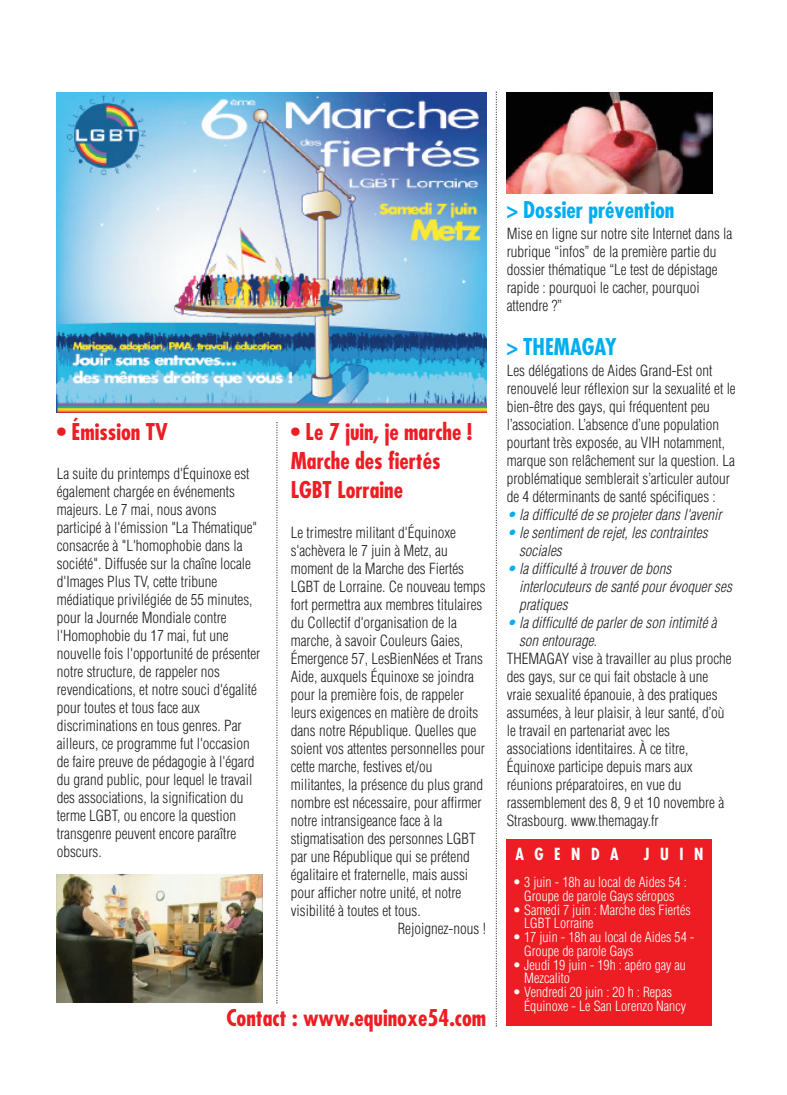
<style>
.page{position:relative;width:787px;height:1095px;background:#fff}
.page>*{position:absolute;margin:0;border:0;box-sizing:border-box;transform-origin:0 0}
.t1{font:700 condensed 22.5px/29.1px "Futura";color:#ee1d23}
.t2{font:700 condensed 22.5px "Futura";color:#00aeef}
.t3{font:700 condensed 16.25px "Futura";letter-spacing:.65em;color:#fff}
.t4{font:300 condensed 15px/18px "Helvetica";color:#231f20}
.t5{font:italic 300 condensed 15px/18px "Helvetica";color:#231f20}
.t6{font:300 condensed 13.75px/13.8px "Helvetica";color:#fff}
.s1{color:#00aeef}
</style>
<div class="page">
<img style="left:57px;top:874px;width:205px;height:129px">
<img style="left:57px;top:92px;width:429px;height:320px">
<img style="left:506px;top:92px;width:206px;height:102px">
<svg style="left:276px;top:422px;width:1px;height:581px"></svg>
<svg style="left:495px;top:92px;width:2px;height:934px"></svg>
<div style="left:506px;top:840px;width:206px;height:186px;background:#ee1d23"></div>
<h1 class="t1" style="left:57px;top:419px;width:113px">• Émission TV</h1>
<p class="t4" style="left:57px;top:465px;width:205px">La suite du printemps d'Équinoxe est également chargée en événements majeurs. Le 7 mai, nous avons participé à l'émission "La Thématique" consacrée à "L'homophobie dans la société". Diffusée sur la chaîne locale d'Images Plus TV, cette tribune médiatique privilégiée de 55 minutes, pour la Journée Mondiale contre l'Homophobie du 17 mai, fut une nouvelle fois l'opportunité de présenter notre structure, de rappeler nos revendications, et notre souci d'égalité pour toutes et tous face aux discriminations en tous genres. Par ailleurs, ce programme fut l'occasion de faire preuve de pédagogie à l'égard du grand public, pour lequel le travail des associations, la signification du terme LGBT, ou encore la question transgenre peuvent encore paraître obscurs.</p>
<h1 class="t1" style="left:291px;top:419px;width:183px">• Le 7 juin, je marche !<br>Marche des fiertés<br>LGBT Lorraine</h1>
<p class="t4" style="left:291px;top:523px;width:167px">Le trimestre militant d'Équinoxe</p>
<p class="t4" style="left:291px;top:541px;width:159px">s'achèvera le 7 juin à Metz, au</p>
<p class="t4" style="left:291px;top:559px;width:175px">moment de la Marche des Fiertés</p>
<p class="t4" style="left:291px;top:577px;width:196px">LGBT de Lorraine. Ce nouveau temps</p>
<p class="t4" style="left:291px;top:595px;width:193px">fort permettra aux membres titulaires</p>
<p class="t4" style="left:291px;top:613px;width:168px">du Collectif d'organisation de la</p>
<p class="t4" style="left:291px;top:631px;width:174px">marche, à savoir Couleurs Gaies,</p>
<p class="t4" style="left:291px;top:649px;width:194px">Émergence 57, LesBienNées et Trans</p>
<p class="t4" style="left:291px;top:667px;width:185px">Aide, auxquels Équinoxe se joindra</p>
<p class="t4" style="left:291px;top:685px;width:175px">pour la première fois, de rappeler</p>
<p class="t4" style="left:291px;top:703px;width:189px">leurs exigences en matière de droits</p>
<p class="t4" style="left:291px;top:721px;width:187px">dans notre République. Quelles que</p>
<p class="t4" style="left:291px;top:739px;width:196px">soient vos attentes personnelles pour</p>
<p class="t4" style="left:291px;top:757px;width:143px">cette marche, festives et/ou</p>
<p class="t4" style="left:291px;top:775px;width:194px">militantes, la présence du plus grand</p>
<p class="t4" style="left:291px;top:793px;width:192px">nombre est nécessaire, pour affirmer</p>
<p class="t4" style="left:291px;top:811px;width:153px">notre intransigeance face à la</p>
<p class="t4" style="left:291px;top:829px;width:186px">stigmatisation des personnes LGBT</p>
<p class="t4" style="left:291px;top:847px;width:181px">par une République qui se prétend</p>
<p class="t4" style="left:291px;top:865px;width:179px">égalitaire et fraternelle, mais aussi</p>
<p class="t4" style="left:291px;top:883px;width:172px">pour afficher notre unité, et notre</p>
<p class="t4" style="left:291px;top:901px;width:131px">visibilité à toutes et tous.</p>
<p class="t4" style="left:398px;top:919px;width:90px">Rejoignez-nous !</p>
<h1 class="t1" style="left:226px;top:1005px;width:261px">Contact : www.equinoxe54.com</h1>
<h1 class="t2" style="left:506px;top:199px;width:169px">&gt; Dossier prévention</h1>
<p class="t4" style="left:506px;top:225px;width:227px">Mise en ligne sur notre site Internet dans la rubrique “infos” de la première partie du dossier thématique “Le test de dépistage rapide : pourquoi le cacher, pourquoi attendre ?”</p>
<h1 class="t2" style="left:506px;top:336px;width:112px">&gt; THEMAGAY</h1>
<p class="t4" style="left:506px;top:362px;width:231px">Les délégations de Aides Grand-Est ont renouvelé leur réflexion sur la sexualité et le bien-être des gays, qui fréquentent peu l’association. L’absence d’une population pourtant très exposée, au VIH notamment, marque son relâchement sur la question. La problématique semblerait s’articuler autour de 4 déterminants de santé spécifiques :</p>
<p class="t5" style="left:506px;top:506px;width:216px"><span class="s1">•</span> la difficulté de se projeter dans l'avenir</p>
<p class="t5" style="left:519px;top:524px;width:190px;text-indent:-12px"><span class="s1">•</span> le sentiment de rejet, les contraintes sociales</p>
<p class="t5" style="left:519px;top:560px;width:214px;text-indent:-12px"><span class="s1">•</span> la difficulté à trouver de bons interlocuteurs de santé pour évoquer ses pratiques</p>
<p class="t5" style="left:519px;top:614px;width:199px;text-indent:-12px"><span class="s1">•</span> la difficulté de parler de son intimité à son entourage.</p>
<p class="t4" style="left:506px;top:650px;width:226px">THEMAGAY vise à travailler au plus proche des gays, sur ce qui fait obstacle à une vraie sexualité épanouie, à des pratiques assumées, à leur plaisir, à leur santé, d’où le travail en partenariat avec les associations identitaires. À ce titre, Équinoxe participe depuis mars aux réunions préparatoires, en vue du rassemblement des 8, 9 et 10 novembre à Strasbourg. www.themagay.fr</p>
<p class="t3" style="left:515px;top:846px;width:105px">AGENDA</p>
<p class="t3" style="left:644px;top:846px;width:61px">JUIN</p>
<p class="t6" style="left:513px;top:875px;width:175px;text-align:center">• 3 juin - 18h au local de Aides 54 :<br>Groupe de parole Gays séropos</p>
<p class="t6" style="left:524px;top:903px;width:168px;text-indent:-11px">• Samedi 7 juin : Marche des Fiertés<br>LGBT Lorraine</p>
<p class="t6" style="left:524px;top:930px;width:172px;text-indent:-11px">• 17 juin - 18h au local de Aides 54 -<br>Groupe de parole Gays</p>
<p class="t6" style="left:524px;top:958px;width:163px;text-indent:-11px">• Jeudi 19 juin - 19h : apéro gay au<br>Mezcalito</p>
<p class="t6" style="left:524px;top:985px;width:163px;text-indent:-11px">• Vendredi 20 juin : 20 h : Repas<br>Équinoxe - Le San Lorenzo Nancy</p>
</div>
